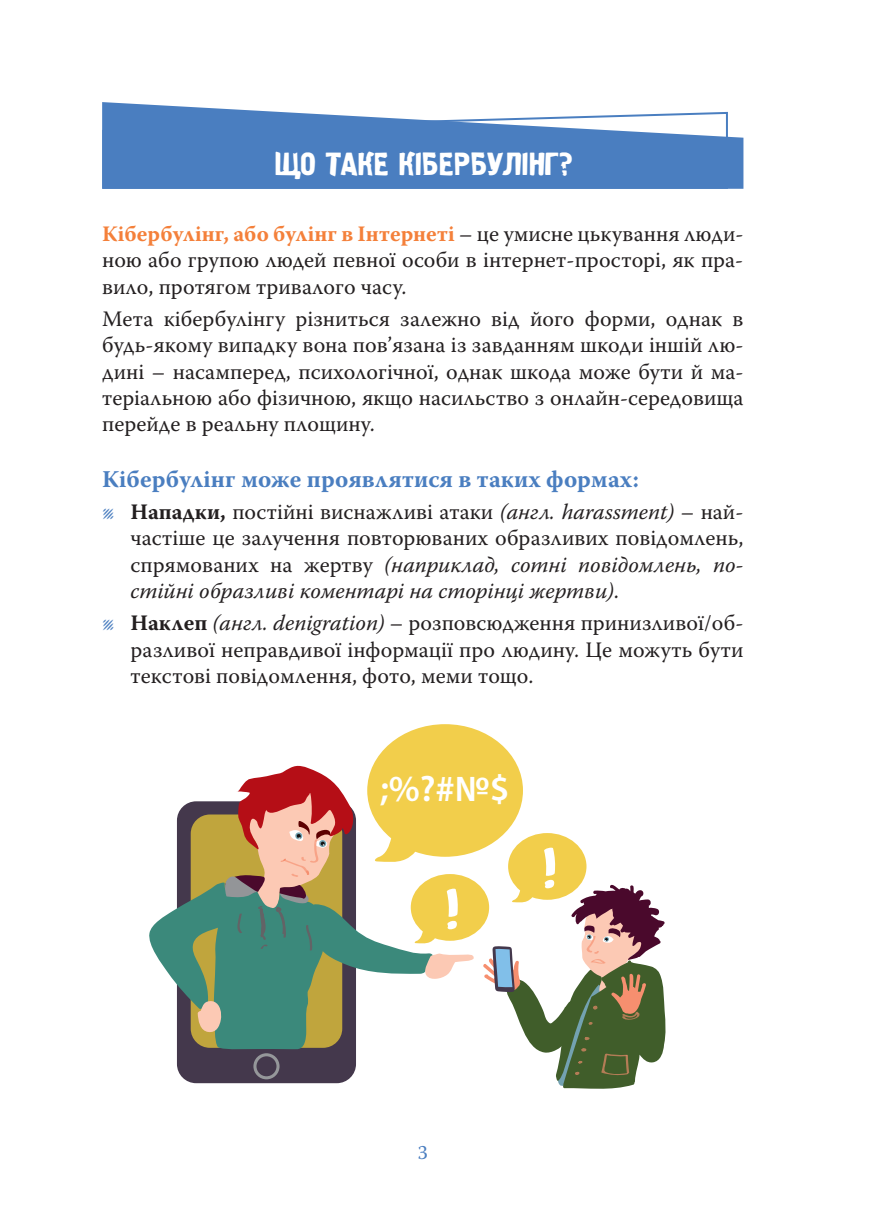
<style>
.page{position:relative;width:874px;height:1225px;background:#fff}
.page>*{position:absolute;margin:0;border:0;box-sizing:border-box;transform-origin:0 0}
.t1{font:600 36.8px "Myriad Pro";color:#fff}
.t2{font:32px "Graffiti 1 C";color:#fff}
.t3{font:700 24px "Warnock Pro";color:#4a7ec0}
.t4{font:22px/26.4px "Warnock Pro";color:#231f20;text-align:justify}
.t5{font:20px "Warnock Pro";color:#4a7ec0}
.s1{font-weight:700;color:#f4803a}
.s2{color:#4a7ec0}
.s3{font-weight:700}
.s4{font-style:italic}
</style>
<div class="page">
<svg style="left:102px;top:102px;width:641px;height:87px;fill:#4a7ec0"></svg>
<svg style="left:149px;top:724px;width:517px;height:365px"></svg>
<h2 class="t2" style="left:274px;top:146px;width:300px">ЩО ТАКЕ КІБЕРБУЛІНГ?</h2>
<p class="t4" style="left:102px;top:220px;width:642px"><span class="s1">Кібербулінг, або булінг в Інтернеті</span> – це умисне цькування люди&shy;ною або групою людей певної особи в інтернет-просторі, як пра&shy;вило, протягом тривалого часу.</p>
<p class="t4" style="left:102px;top:305px;width:642px">Мета кібербулінгу різниться залежно від його форми, однак в будь-якому випадку вона пов’язана із завданням шкоди іншій лю&shy;дині – насамперед, психологічної, однак шкода може бути й ма&shy;теріальною або фізичною, якщо насильство з онлайн-середовища перейде в реальну площину.</p>
<p class="t3" style="left:102px;top:464px;width:538px">Кібербулінг може проявлятися в таких формах:</p>
<p class="t4" style="left:130px;top:498px;width:614px;text-indent:-28px"><span class="s2">҂</span> <span class="s3">Нападки,</span> постійні виснажливі атаки <span class="s4">(англ. harassment)</span> – най&shy;частіше це залучення повторюваних образливих повідомлень, спрямованих на жертву <span class="s4">(наприклад, сотні повідомлень, по&shy;стійні образливі коментарі на сторінці жертви)</span>.</p>
<p class="t4" style="left:130px;top:609px;width:614px;text-indent:-28px"><span class="s2">҂</span> <span class="s3">Наклеп</span> <span class="s4">(англ. denigration)</span> – розповсюдження принизливої/об&shy;разливої неправдивої інформації про людину. Це можуть бути текстові повідомлення, фото, меми тощо.</p>
<h1 class="t1" style="left:380px;top:768px;width:131px">;%?#№$</h1>
<p class="t5" style="left:417px;top:1140px;width:12px">3</p>
</div>
